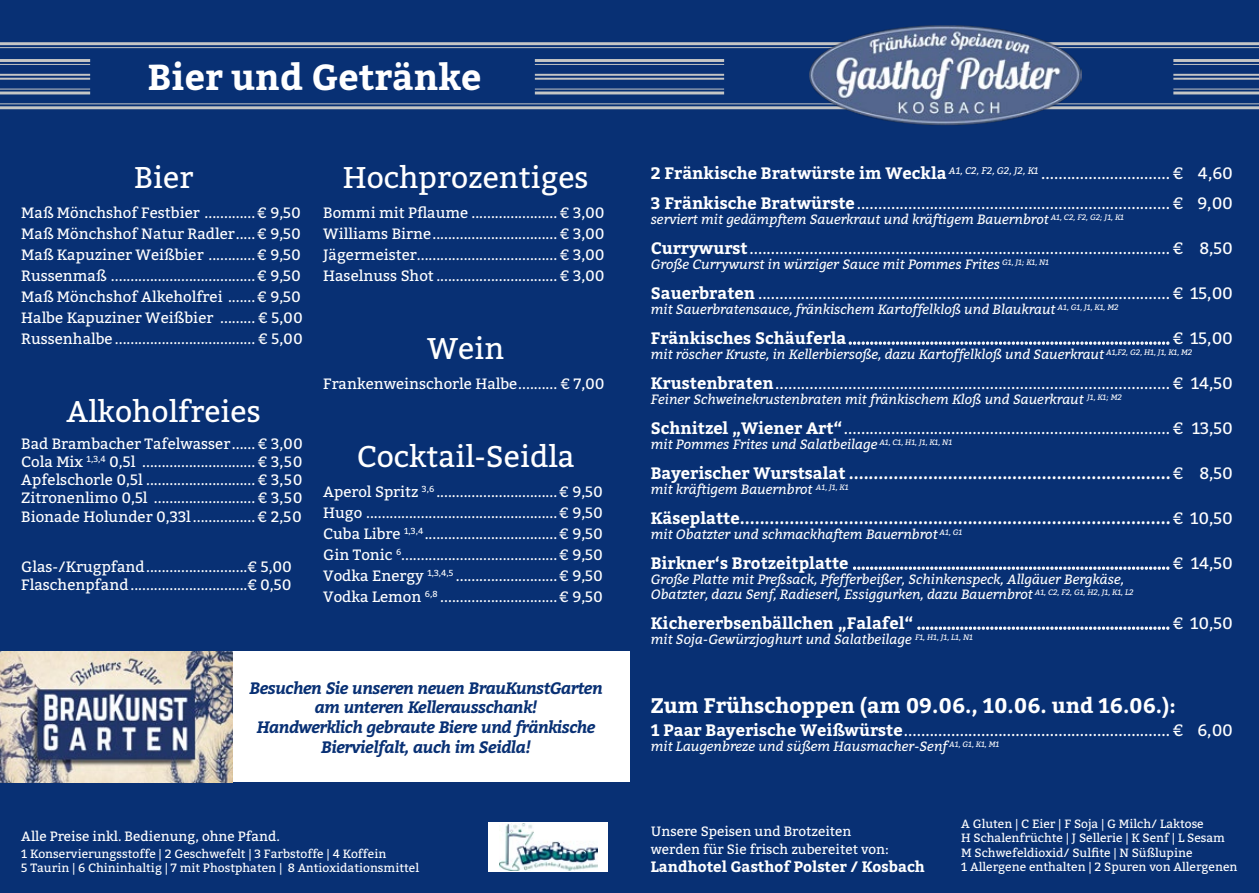
<style>
.page{position:relative;width:1259px;height:893px;background:#083074}
.page>*{position:absolute;margin:0;border:0;box-sizing:border-box;transform-origin:0 0}
.t1{font:700 36px "Bitter";color:#fff}
.t2{font:30px "Bitter";color:#fff}
.t3{font:700 21px "Bitter";color:#fff}
.t4{font:16.5px/30px "Bitter";color:#fff}
.t5{font:700 16.5px "Bitter";color:#fff}
.t6{font:italic 700 16.5px/19.8px "Bitter";letter-spacing:-.03em;color:#083074;text-align:center}
.t7{font:15px/21px "Bitter";color:#fff;text-align:justify}
.t8{font:700 15px "Bitter";color:#fff}
.t9{font:italic 13.5px/15px "Bitter";color:#fff}
.t10{font:13.5px/18px "Bitter";color:#fff}
.t11{font:12px/14.4px "Bitter";color:#fff}
.s1{font-weight:700}
.s2{font-weight:400}
</style>
<div class="page">
<svg style="left:849px;top:342px;width:320px;height:2px"></svg>
<svg style="left:853px;top:567px;width:316px;height:2px"></svg>
<svg style="left:918px;top:627px;width:251px;height:2px"></svg>
<hr style="left:0;top:89px;width:90px;height:1px;background:#c5c6c6">
<hr style="left:0;top:92px;width:90px;height:2px;background:#c5c6c6">
<hr style="left:0;top:64px;width:90px;height:1px;background:#c5c6c6">
<hr style="left:0;top:59px;width:90px;height:3px;background:#c5c6c6">
<hr style="left:0;top:78px;width:90px;height:2px;background:#c5c6c6">
<hr style="left:0;top:74px;width:90px;height:2px;background:#c5c6c6">
<hr style="left:1173px;top:89px;width:86px;height:1px;background:#c5c6c6">
<hr style="left:1173px;top:92px;width:86px;height:2px;background:#c5c6c6">
<hr style="left:1173px;top:64px;width:86px;height:1px;background:#c5c6c6">
<hr style="left:1173px;top:59px;width:86px;height:3px;background:#c5c6c6">
<hr style="left:1173px;top:78px;width:86px;height:2px;background:#c5c6c6">
<hr style="left:1173px;top:74px;width:86px;height:2px;background:#c5c6c6">
<hr style="left:535px;top:89px;width:189px;height:1px;background:#c5c6c6">
<hr style="left:535px;top:92px;width:189px;height:2px;background:#c5c6c6">
<hr style="left:535px;top:64px;width:189px;height:1px;background:#c5c6c6">
<hr style="left:535px;top:59px;width:189px;height:3px;background:#c5c6c6">
<hr style="left:535px;top:78px;width:189px;height:2px;background:#c5c6c6">
<hr style="left:535px;top:74px;width:189px;height:2px;background:#c5c6c6">
<hr style="left:0;top:103px;width:1259px;height:1px;background:#c5c6c6">
<hr style="left:0;top:106px;width:1259px;height:3px;background:#c5c6c6">
<hr style="left:0;top:47px;width:1259px;height:1px;background:#c5c6c6">
<hr style="left:0;top:42px;width:1259px;height:3px;background:#c5c6c6">
<div style="left:488px;top:822px;width:120px;height:50px;background:#fff"></div>
<img style="left:499px;top:824px;width:98px;height:46px">
<div style="left:233px;top:652px;width:396px;height:130px;background:#fff"></div>
<img style="left:809px;top:25px;width:272px;height:100px">
<img style="left:0;top:652px;width:233px;height:130px">
<h1 class="t1" style="left:148px;top:54px;width:335px">Bier und Getränke</h1>
<h2 class="t2" style="left:134px;top:159px;width:61px">Bier</h2>
<p class="t7" style="left:21px;top:202px;width:283px">Maß Mönchshof Festbier .............€ 9,50<br>Maß Mönchshof Natur Radler.....€ 9,50<br>Maß Kapuziner Weißbier ............€ 9,50<br>Russenmaß .....................................€ 9,50<br>Maß Mönchshof Alkeholfrei .......€ 9,50<br>Halbe Kapuziner Weißbier ......... € 5,00<br>Russenhalbe .................................... € 5,00</p>
<h2 class="t2" style="left:67px;top:393px;width:196px">Alkoholfreies</h2>
<p class="t7" style="left:21px;top:435px;width:283px;line-height:18.3px">Bad Brambacher Tafelwasser...... € 3,00<br>Cola Mix <sup>1,3,4</sup> 0,5l ............................. € 3,50<br>Apfelschorle 0,5l ............................ € 3,50<br>Zitronenlimo 0,5l .......................... € 3,50<br>Bionade Holunder 0,33l................ € 2,50</p>
<p class="t7" style="left:21px;top:557px;width:272px;line-height:18px">Glas-/Krugpfand..........................€ 5,00<br>Flaschenpfand..............................€ 0,50</p>
<h2 class="t2" style="left:343px;top:159px;width:247px">Hochprozentiges</h2>
<p class="t7" style="left:323px;top:202px;width:283px">Bommi mit Pflaume ...................... € 3,00<br>Williams Birne................................ € 3,00<br>Jägermeister.................................... € 3,00<br>Haselnuss Shot ............................... € 3,00</p>
<h2 class="t2" style="left:427px;top:330px;width:79px">Wein</h2>
<p class="t7" style="left:323px;top:373px;width:283px">Frankenweinschorle Halbe.......... € 7,00</p>
<h2 class="t2" style="left:357px;top:438px;width:219px">Cocktail-Seidla</h2>
<p class="t7" style="left:323px;top:481px;width:281px">Aperol Spritz <sup>3,6</sup> ...............................€ 9,50<br>Hugo .................................................€ 9,50<br>Cuba Libre <sup>1,3,4</sup>..................................€ 9,50<br>Gin Tonic <sup>6</sup>........................................€ 9,50<br>Vodka Energy <sup>1,3,4,5</sup> ..........................€ 9,50<br>Vodka Lemon <sup>6,8</sup> ..............................€ 9,50</p>
<p class="t6" style="left:250px;top:678px;width:355px">Besuchen Sie unseren neuen BrauKunstGarten am unteren Kellerausschank!<br>Handwerklich gebraute Biere und fränkische Biervielfalt, auch im Seidla!</p>
<p class="t10" style="left:21px;top:827px;width:260px">Alle Preise inkl. Bedienung, ohne Pfand.</p>
<p class="t11" style="left:21px;top:846px;width:399px">1 Konservierungsstoffe | 2 Geschwefelt | 3 Farbstoffe | 4 Koffein<br>5 Taurin | 6 Chininhaltig | 7 mit Phostphaten | 8 Antioxidationsmittel</p>
<p class="t4" style="left:651px;top:158px;width:584px"><span class="s1">2 Fränkische Bratwürste im Weckla</span> <sup>A1,</sup> <sup>C2,</sup> <sup>F2,</sup> <sup>G2,</sup> <sup>J2,</sup> <sup>K1</sup> .............................. € 4,60<br><span class="s1">3 Fränkische Bratwürste</span>......................................................................... € 9,00</p>
<p class="t9" style="left:651px;top:212px;width:475px">serviert mit gedämpftem Sauerkraut und kräftigem Bauernbrot <sup>A1,</sup> <sup>C2,</sup> <sup>F2,</sup> <sup>G2;</sup> <sup>J1,</sup> <sup>K1</sup></p>
<p class="t4" style="left:651px;top:233px;width:584px"><span class="s1">Currywurst</span>.................................................................................................. € 8,50</p>
<p class="t9" style="left:651px;top:257px;width:400px">Große Currywurst in würziger Sauce mit Pommes Frites <sup>G1,</sup> <sup>J1;</sup> <sup>K1,</sup> <sup>N1</sup></p>
<p class="t4" style="left:651px;top:278px;width:584px"><span class="s1">Sauerbraten</span> ................................................................................................ € 15,00</p>
<p class="t9" style="left:651px;top:302px;width:469px">mit Sauerbratensauce, fränkischem Kartoffelkloß und Blaukraut <sup>A1,</sup> <sup>G1,</sup> <sup>J1,</sup> <sup>K1,</sup> <sup>M2</sup></p>
<p class="t4" style="left:651px;top:323px;width:584px"><span class="s1">Fränkisches Schäuferla</span>........................................................................... € 15,00</p>
<p class="t9" style="left:651px;top:347px;width:543px">mit röscher Kruste, in Kellerbiersoße, dazu Kartoffelkloß und Sauerkraut <sup>A1,F2,</sup> <sup>G2,</sup> <sup>H1,</sup> <sup>J1,</sup> <sup>K1,</sup> <sup>M2</sup></p>
<p class="t4" style="left:651px;top:368px;width:584px"><span class="s1">Krustenbraten</span>............................................................................................ € 14,50</p>
<p class="t9" style="left:651px;top:392px;width:473px">Feiner Schweinekrustenbraten mit fränkischem Kloß und Sauerkraut <sup>J1,</sup> <sup>K1;</sup> <sup>M2</sup></p>
<p class="t4" style="left:651px;top:413px;width:584px"><span class="s1">Schnitzel „Wiener Art“</span>............................................................................ € 13,50</p>
<p class="t9" style="left:651px;top:437px;width:303px">mit Pommes Frites und Salatbeilage <sup>A1,</sup> <sup>C1,</sup> <sup>H1,</sup> <sup>J1,</sup> <sup>K1,</sup> <sup>N1</sup></p>
<p class="t5" style="left:651px;top:463px;width:584px">Bayerischer Wurstsalat .................................................................<span class="s2">€ 8,50</span></p>
<p class="t9" style="left:651px;top:482px;width:199px">mit kräftigem Bauernbrot <sup>A1,</sup> <sup>J1,</sup> <sup>K1</sup></p>
<p class="t5" style="left:651px;top:508px;width:584px">Käseplatte.......................................................................................<span class="s2">€ 10,50</span></p>
<p class="t9" style="left:651px;top:527px;width:313px">mit Obatzter und schmackhaftem Bauernbrot <sup>A1,</sup> <sup>G1</sup></p>
<p class="t4" style="left:651px;top:548px;width:584px"><span class="s1">Birkner‘s Brotzeitplatte</span> .......................................................................... € 14,50</p>
<p class="t9" style="left:651px;top:572px;width:484px">Große Platte mit Preßsack, Pfefferbeißer, Schinkenspeck, Allgäuer Bergkäse,<br>Obatzter, dazu Senf, Radieserl, Essiggurken, dazu Bauernbrot <sup>A1,</sup> <sup>C2,</sup> <sup>F2,</sup> <sup>G1,</sup> <sup>H2,</sup> <sup>J1,</sup> <sup>K1,</sup> <sup>L2</sup></p>
<p class="t4" style="left:651px;top:608px;width:584px"><span class="s1">Kichererbsenbällchen „Falafel“</span> ........................................................... € 10,50</p>
<p class="t9" style="left:651px;top:632px;width:324px">mit Soja-Gewürzjoghurt und Salatbeilage <sup>F1,</sup> <sup>H1,</sup> <sup>J1,</sup> <sup>L1,</sup> <sup>N1</sup></p>
<h3 class="t3" style="left:651px;top:691px;width:527px">Zum Frühschoppen (am 09.06., 10.06. und 16.06.):</h3>
<p class="t4" style="left:651px;top:715px;width:584px"><span class="s1">1 Paar Bayerische Weißwürste</span>.............................................................. € 6,00</p>
<p class="t9" style="left:651px;top:739px;width:350px">mit Laugenbreze und süßem Hausmacher-Senf <sup>A1,</sup> <sup>G1,</sup> <sup>K1,</sup> <sup>M1</sup></p>
<p class="t10" style="left:651px;top:822px;width:240px">Unsere Speisen und Brotzeiten werden für Sie frisch zubereitet von:</p>
<p class="t8" style="left:651px;top:857px;width:276px">Landhotel Gasthof Polster / Kosbach</p>
<p class="t11" style="left:961px;top:817px;width:278px">A Gluten | C Eier | F Soja | G Milch/ Laktose<br>H Schalenfrüchte | J Sellerie | K Senf | L Sesam M Schwefeldioxid/ Sulfite | N Süßlupine<br>1 Allergene enthalten | 2 Spuren von Allergenen</p>
</div>
